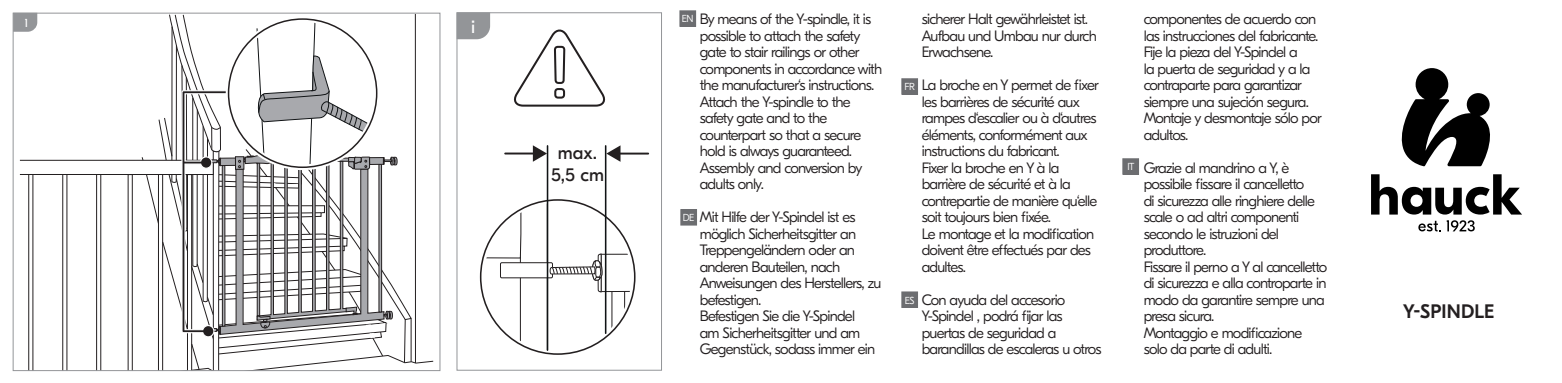
<style>
.page{position:relative;width:1562px;height:383px;background:#fff}
.page>*{position:absolute;margin:0;border:0;box-sizing:border-box;transform-origin:0 0}
.WarnungTextile{font:500 19.5px "GT Eesti Display";letter-spacing:.01em;color:#231f20}
.t1{font:18.75px/22.5px "GT Eesti Display";color:#231f20;text-align:center}
.Bildnummerierung_Anfang{font:18px "GT Eesti Display";color:#fff}
.t2{font:300 15px/16.5px "GT Eesti Display";letter-spacing:-.05em;color:#231f20}
.t3{font:12px "GT Eesti Display";color:#fff}
.t4{font:300 10.2px "GT Eesti Display";letter-spacing:-.06em;color:#fff}
</style>
<div class="page">
<svg style="left:1418px;top:221px;width:22px;height:10px"></svg>
<svg style="left:1446px;top:220px;width:28px;height:11px"></svg>
<svg style="left:1371px;top:174px;width:150px;height:40px"></svg>
<svg style="left:1401px;top:68px;width:89px;height:98px"></svg>
<div style="left:680px;top:11px;width:15px;height:15px;background:#6c6d70"></div>
<div style="left:679px;top:10px;width:17px;height:17px;border:1px solid #6c6d70"></div>
<div style="left:680px;top:209px;width:16px;height:16px;background:#6c6d70"></div>
<div style="left:680px;top:209px;width:17px;height:16px;border:1px solid #6c6d70"></div>
<div style="left:901px;top:79px;width:16px;height:15px;background:#6c6d70"></div>
<div style="left:901px;top:78px;width:17px;height:17px;border:1px solid #6c6d70"></div>
<div style="left:1122px;top:159px;width:16px;height:15px;background:#6c6d70"></div>
<div style="left:1122px;top:158px;width:16px;height:17px;border:1px solid #6c6d70"></div>
<div style="left:901px;top:292px;width:16px;height:15px;background:#6c6d70"></div>
<div style="left:901px;top:291px;width:17px;height:17px;border:1px solid #6c6d70"></div>
<div style="left:478px;top:197px;width:159px;height:160px;border:6px solid #fff;border-radius:50%"></div>
<svg style="left:514px;top:29px;width:92px;height:78px"></svg>
<svg style="left:484px;top:203px;width:147px;height:148px"></svg>
<hr style="left:613px;top:152px;width:35px;height:2px;background:#231f20">
<svg style="left:606px;top:145px;width:14px;height:17px"></svg>
<hr style="left:546px;top:146px;width:2px;height:204px;background:#101315">
<hr style="left:605px;top:146px;width:1px;height:187px;background:#101315">
<hr style="left:505px;top:152px;width:35px;height:2px;background:#231f20">
<svg style="left:533px;top:145px;width:14px;height:17px"></svg>
<div style="left:456px;top:12px;width:206px;height:358px;border:1px solid #939598"></div>
<svg style="left:456px;top:12px;width:34px;height:27px"></svg>
<svg style="left:29px;top:175px;width:4px;height:194px"></svg>
<svg style="left:63px;top:175px;width:4px;height:194px"></svg>
<svg style="left:96px;top:175px;width:5px;height:194px"></svg>
<svg style="left:128px;top:175px;width:4px;height:194px"></svg>
<div style="left:20px;top:160px;width:193px;height:15px;background:#fff;border:1px solid #231f20"></div>
<svg style="left:142px;top:15px;width:291px;height:354px"></svg>
<svg style="left:13px;top:13px;width:24px;height:19px"></svg>
<p class="t3" style="left:24px;top:16px;width:5px">1</p>
<p class="Bildnummerierung_Anfang" style="left:471px;top:17px;width:6px">i</p>
<p class="t1" style="left:551px;top:141px;width:54px">max.<br>5,5 cm</p>
<p class="t2" style="left:699px;top:11px;width:184px">By means of the Y-spindle, it is possible to attach the safety gate to stair railings or other components in accordance with the manufacturer‘s instructions.<br>Attach the Y-spindle to the</p>
<p class="t2" style="left:699px;top:110px;width:129px">safety gate and to the</p>
<p class="t2" style="left:699px;top:126px;width:164px">counterpart so that a secure hold is always guaranteed.<br>Assembly and conversion by adults only.</p>
<p class="t2" style="left:699px;top:209px;width:158px;text-align:justify">Mit Hilfe der Y-Spindel ist es möglich Sicherheitsgitter an Treppengeländern oder an anderen Bauteilen, nach</p>
<p class="t2" style="left:699px;top:275px;width:183px">Anweisungen des Herstellers, zu befestigen.<br>Befestigen Sie die Y-Spindel<br>am Sicherheitsgitter und am<br>Gegenstück, sodass immer ein</p>
<p class="t4" style="left:682px;top:13px;width:13px">EN</p>
<p class="t4" style="left:683px;top:212px;width:13px">DE</p>
<p class="t2" style="left:921px;top:11px;width:177px">sicherer Halt gewährleistet ist.<br>Aufbau und Umbau nur durch<br>Erwachsene.</p>
<p class="t2" style="left:921px;top:77px;width:179px">La broche en Y permet de fixer les barrières de sécurité aux rampes d‘escalier ou à d‘autres éléments, conformément aux</p>
<p class="t2" style="left:921px;top:143px;width:140px">instructions du fabricant.<br>Fixer la broche en Y à la</p>
<p class="t2" style="left:921px;top:176px;width:177px">barrière de sécurité et à la contrepartie de manière qu‘elle soit toujours bien fixée.</p>
<p class="t2" style="left:921px;top:225px;width:174px">Le montage et la modification doivent être effectués par des adultes.</p>
<p class="t2" style="left:921px;top:291px;width:145px">Con ayuda del accesorio</p>
<p class="t2" style="left:921px;top:308px;width:142px">Y-Spindel , podrá fijar las</p>
<p class="t2" style="left:921px;top:324px;width:136px">puertas de seguridad a</p>
<p class="t2" style="left:921px;top:341px;width:181px">barandillas de escaleras u otros</p>
<p class="t4" style="left:904px;top:81px;width:12px">FR</p>
<p class="t4" style="left:904px;top:294px;width:11px">ES</p>
<p class="t4" style="left:1127px;top:161px;width:8px">IT</p>
<p class="t2" style="left:1143px;top:11px;width:180px">componentes de acuerdo con las instrucciones del fabricante.<br>Fije la pieza del Y-Spindel a<br>la puerta de seguridad y a la contraparte para garantizar siempre una sujeción segura.<br>Montaje y desmontaje sólo por adultos.</p>
<p class="t2" style="left:1143px;top:159px;width:147px">Grazie al mandrino a Y, è</p>
<p class="t2" style="left:1143px;top:176px;width:173px">possibile fissare il cancelletto di sicurezza alle ringhiere delle scale o ad altri componenti secondo le istruzioni del</p>
<p class="t2" style="left:1143px;top:242px;width:185px">produttore.<br>Fissare il perno a Y al cancelletto di sicurezza e alla controparte in modo da garantire sempre una presa sicura.<br>Montaggio e modificazione solo da parte di adulti.</p>
<p class="WarnungTextile" style="left:1402px;top:300px;width:93px">Y-SPINDLE</p>
</div>
